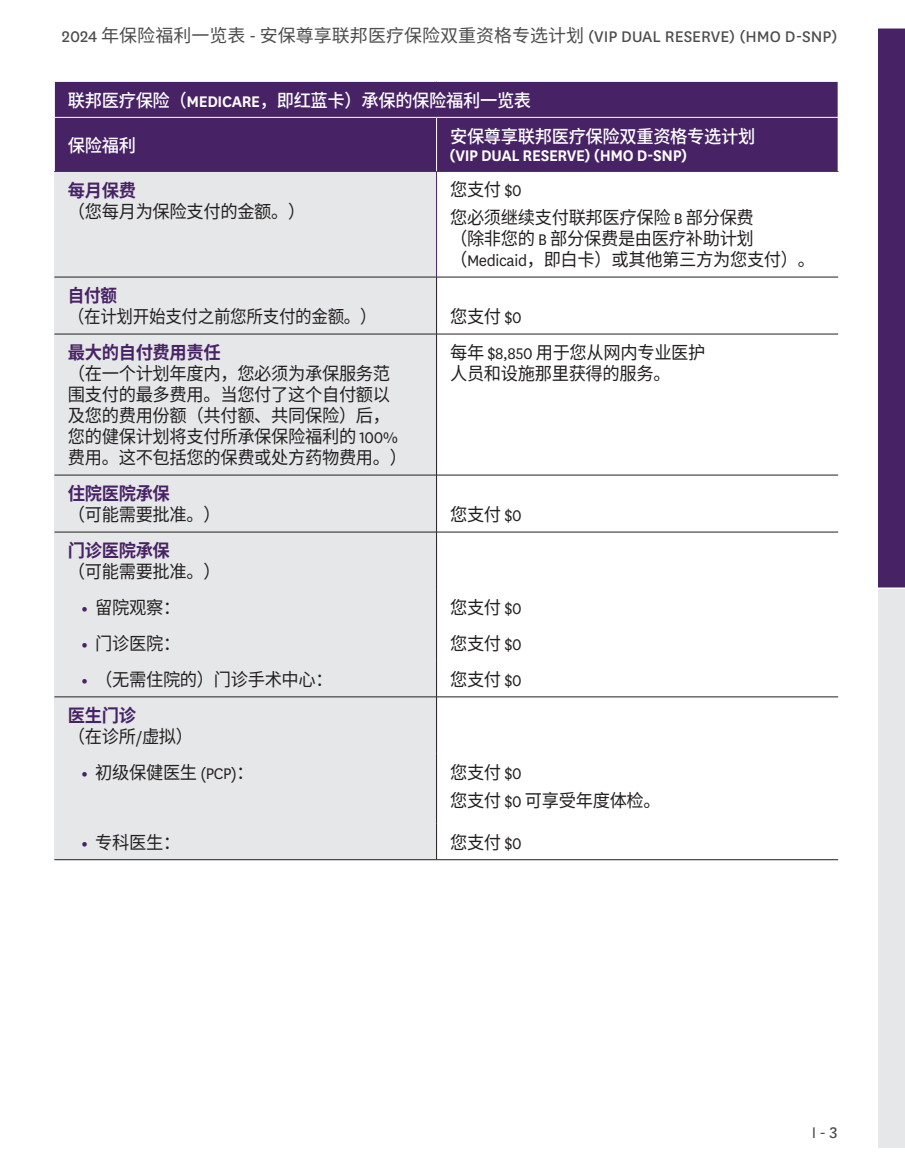
<style>
.page{position:relative;width:905px;height:1175px;background:#fff}
.page>*{position:absolute;margin:0;border:0;box-sizing:border-box;transform-origin:0 0}
.t1{font:18px/21px "Noto Sans CJ Ksc";letter-spacing:-.02em;color:#231f20;scale:.96 1}
.t2{font:18px "National";color:#4b4c4d}
.t3{font:600 18px/18px "National";letter-spacing:-.02em;color:#fff;scale:.96 1}
.t4{font:500 18px "Noto Sans CJ Ksc";letter-spacing:-.02em;color:#fff;scale:.96 1}
.t5{font:700 18px "Noto Sans CJ Ksc";letter-spacing:-.02em;color:#472265;scale:.96 1}
.t6{font:18px "Noto Sans CJ Ksc";letter-spacing:-.02em;color:#231f20;scale:.92 1}
.t7{font:700 18px "Noto Sans CJ Ksc";letter-spacing:-.02em;color:#472265;scale:.92 1}
.t8{font:18px "National";color:#4b4c4d}
.s1{font-family:"Noto Sans CJ Ksc"}
.s2{font-family:"National";font-weight:600}
.s3{font-family:"Noto Sans CJ Ksc";font-weight:500}
.s4{font-family:"National"}
.s5{font-family:"National";font-weight:800;color:#472265}
.s6{font-style:inherit}
</style>
<div class="page">
<div style="left:878px;top:28px;width:26px;height:560px;background:#472265"></div>
<div style="left:878px;top:588px;width:26px;height:560px;background:#e6e7e9"></div>
<hr style="left:878px;top:587px;width:26px;height:2px;background:#fff">
<div style="left:54px;top:171px;width:382px;height:106px;background:#e6e7e9"></div>
<div style="left:54px;top:277px;width:382px;height:57px;background:#e6e7e9"></div>
<div style="left:54px;top:334px;width:382px;height:141px;background:#e6e7e9"></div>
<div style="left:54px;top:475px;width:382px;height:57px;background:#e6e7e9"></div>
<div style="left:54px;top:532px;width:382px;height:57px;background:#e6e7e9"></div>
<div style="left:54px;top:589px;width:382px;height:36px;background:#e6e7e9"></div>
<div style="left:54px;top:625px;width:382px;height:36px;background:#e6e7e9"></div>
<div style="left:54px;top:661px;width:382px;height:36px;background:#e6e7e9"></div>
<div style="left:54px;top:697px;width:382px;height:57px;background:#e6e7e9"></div>
<div style="left:54px;top:754px;width:382px;height:69px;background:#e6e7e9"></div>
<div style="left:54px;top:823px;width:382px;height:36px;background:#e6e7e9"></div>
<hr style="left:54px;top:277px;width:382px;height:1px;background:#231f20">
<hr style="left:436px;top:277px;width:402px;height:1px;background:#231f20">
<hr style="left:54px;top:334px;width:382px;height:1px;background:#231f20">
<hr style="left:436px;top:334px;width:402px;height:1px;background:#231f20">
<hr style="left:54px;top:475px;width:382px;height:1px;background:#231f20">
<hr style="left:436px;top:475px;width:402px;height:1px;background:#231f20">
<hr style="left:54px;top:532px;width:382px;height:1px;background:#231f20">
<hr style="left:436px;top:532px;width:402px;height:1px;background:#231f20">
<hr style="left:54px;top:696px;width:382px;height:1px;background:#231f20">
<hr style="left:436px;top:696px;width:402px;height:1px;background:#231f20">
<hr style="left:54px;top:859px;width:382px;height:1px;background:#231f20">
<hr style="left:436px;top:859px;width:402px;height:1px;background:#231f20">
<hr style="left:54px;top:171px;width:382px;height:1px;background:#231f20">
<hr style="left:436px;top:171px;width:402px;height:1px;background:#231f20">
<hr style="left:436px;top:171px;width:1px;height:106px;background:#472265">
<hr style="left:436px;top:277px;width:1px;height:57px;background:#231f20">
<hr style="left:436px;top:334px;width:1px;height:141px;background:#231f20">
<hr style="left:436px;top:475px;width:1px;height:57px;background:#231f20">
<hr style="left:436px;top:532px;width:1px;height:57px;background:#231f20">
<hr style="left:436px;top:589px;width:1px;height:36px;background:#231f20">
<hr style="left:436px;top:625px;width:1px;height:36px;background:#231f20">
<hr style="left:436px;top:661px;width:1px;height:35px;background:#231f20">
<hr style="left:436px;top:697px;width:1px;height:57px;background:#231f20">
<hr style="left:436px;top:754px;width:1px;height:69px;background:#231f20">
<hr style="left:436px;top:823px;width:1px;height:36px;background:#231f20">
<div style="left:54px;top:81px;width:784px;height:36px;background:#472265"></div>
<div style="left:54px;top:117px;width:382px;height:54px;background:#472265"></div>
<div style="left:436px;top:117px;width:402px;height:54px;background:#472265"></div>
<hr style="left:54px;top:81px;width:382px;height:1px;background:#fff">
<hr style="left:54px;top:82px;width:1px;height:35px;background:#fff">
<hr style="left:436px;top:81px;width:402px;height:1px;background:#fff">
<hr style="left:54px;top:117px;width:382px;height:1px;background:#fff">
<hr style="left:54px;top:118px;width:1px;height:53px;background:#fff">
<hr style="left:436px;top:117px;width:402px;height:1px;background:#fff">
<hr style="left:837px;top:118px;width:1px;height:53px;background:#fff">
<hr style="left:837px;top:82px;width:1px;height:35px;background:#fff">
<hr style="left:436px;top:118px;width:1px;height:53px;background:#fff">
<p class="t2" style="left:62px;top:25px;width:777px">2024 <span class="s1">年保险福利一览表</span> - <span class="s1">安保尊享联邦医疗保险双重资格专选计划</span> (VIP DUAL RESERVE) (HMO D-SNP)</p>
<p class="t4" style="left:68px;top:90px;width:484px">联邦医疗保险（<span class="s2">MEDICARE</span>，即红蓝卡）承保的保险福利一览表</p>
<p class="t4" style="left:68px;top:135px;width:72px">保险福利</p>
<p class="t3" style="left:449px;top:127px;width:320px"><span class="s3">安保尊享联邦医疗保险双重资格专选计划</span>(VIP DUAL RESERVE) (HMO D-SNP)</p>
<p class="t5" style="left:68px;top:180px;width:72px">每月保费</p>
<p class="t1" style="left:68px;top:201px;width:249px">（您每月为保险支付的金额。）</p>
<p class="t1" style="left:450px;top:180px;width:76px">您支付 <span class="s4">$0</span></p>
<p class="t1" style="left:450px;top:207px;width:382px">您必须继续支付联邦医疗保险 <span class="s4">B</span> 部分保费<br>（除非您的 <span class="s4">B</span> 部分保费是由医疗补助计划（<span class="s4">Medicaid</span>，即白卡）或其他第三方为您支付）。</p>
<p class="t7" style="left:68px;top:285px;width:55px">自付额</p>
<p class="t6" style="left:68px;top:306px;width:337px">（在计划开始支付之前您所支付的金额。）</p>
<p class="t1" style="left:450px;top:306px;width:76px">您支付 <span class="s4">$0</span></p>
<p class="t5" style="left:68px;top:342px;width:161px">最大的自付费用责任</p>
<p class="t1" style="left:68px;top:363px;width:355px">（在一个计划年度内，您必须为承保服务范围支付的最多费用。当您付了这个自付额以及您的费用份额（共付额、共同保险）后，您的健保计划将支付所承保保险福利的 <span class="s4">100%</span>费用。这不包括您的保费或处方药物费用。）</p>
<p class="t1" style="left:450px;top:342px;width:267px">每年 <span class="s4">$8,850</span> 用于您从网内专业医护人员和设施那里获得的服务。</p>
<p class="t5" style="left:68px;top:483px;width:108px">住院医院承保</p>
<p class="t1" style="left:68px;top:504px;width:161px">（可能需要批准。）</p>
<p class="t1" style="left:450px;top:504px;width:76px">您支付 <span class="s4">$0</span></p>
<p class="t5" style="left:68px;top:540px;width:108px">门诊医院承保</p>
<p class="t1" style="left:68px;top:561px;width:161px">（可能需要批准。）</p>
<p class="t1" style="left:81px;top:597px;width:104px"><span class="s5">•</span> 留院观察：</p>
<p class="t1" style="left:81px;top:633px;width:104px"><span class="s5">•</span> 门诊医院：</p>
<p class="t1" style="left:81px;top:669px;width:263px"><span class="s5">•</span> （无需住院的）门诊手术中心：</p>
<p class="t1" style="left:450px;top:597px;width:76px">您支付 <span class="s4">$0</span></p>
<p class="t1" style="left:450px;top:633px;width:76px">您支付 <span class="s4">$0</span></p>
<p class="t1" style="left:450px;top:669px;width:76px">您支付 <span class="s4">$0</span></p>
<p class="t5" style="left:68px;top:705px;width:72px">医生门诊</p>
<p class="t1" style="left:68px;top:726px;width:132px">（在诊所<span class="s4">/</span>虚拟）</p>
<p class="t1" style="left:81px;top:762px;width:181px"><span class="s5">•</span> 初级保健医生 <span class="s4">(PCP)</span>：</p>
<p class="t1" style="left:81px;top:832px;width:104px"><span class="s5">•</span> 专科医生：</p>
<p class="t1" style="left:450px;top:762px;width:76px">您支付 <span class="s4">$0</span></p>
<p class="t1" style="left:450px;top:790px;width:221px">您支付 <span class="s4">$0</span> 可享受年度体检。</p>
<p class="t1" style="left:450px;top:832px;width:76px">您支付 <span class="s4">$0</span></p>
<p class="t8" style="left:811px;top:1121px;width:27px">I -<span class="s6">3</span></p>
</div>
